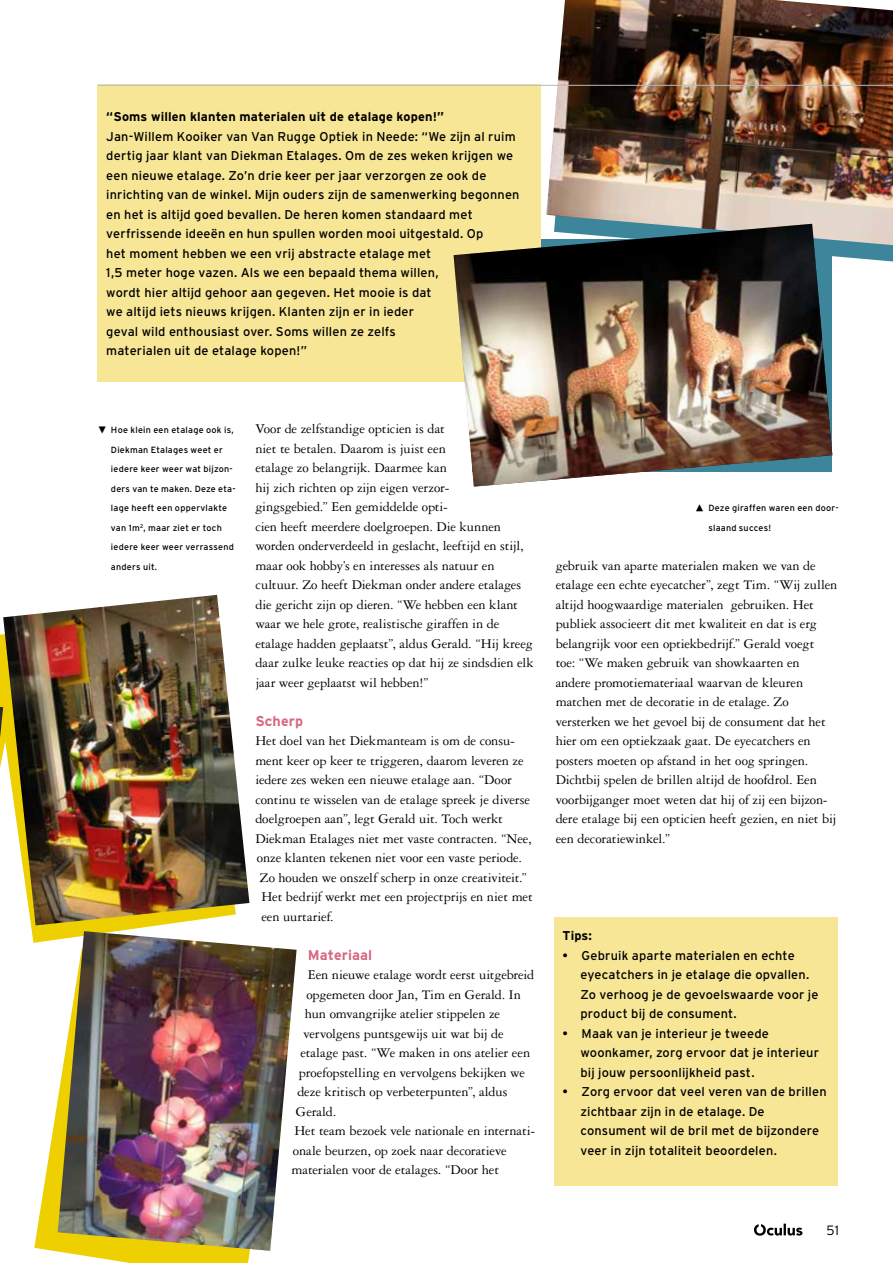
<style>
.page{position:relative;width:893px;height:1263px;background:#fff}
.page>*{position:absolute;margin:0;border:0;box-sizing:border-box;transform-origin:0 0}
.t1{font:14.25px/19.5px "Garamond 3 LT Std";letter-spacing:-.005em;color:#000}
.t2{font:700 14.25px "Interstate";letter-spacing:.005em;color:#d66a81}
.t3{font:300 13.5px "Interstate";color:#000}
.t4{font:12.75px/19.5px "Interstate";letter-spacing:.01em;color:#000}
.t5{font:700 12.75px "Interstate";letter-spacing:.01em;color:#000}
.t6{font:9px/19.5px "Interstate";letter-spacing:.025em;color:#000}
</style>
<div class="page">
<svg style="left:754px;top:1224px;width:48px;height:12px"></svg>
<svg style="left:0;top:634px;width:160px;height:309px"></svg>
<svg style="left:34px;top:1098px;width:216px;height:165px;fill:#eecf00"></svg>
<svg style="left:0;top:704px;width:3px;height:64px"></svg>
<img style="left:546px;top:0;width:347px;height:245px">
<img style="left:3px;top:595px;width:246px;height:330px">
<div style="left:98px;top:84px;width:443px;height:297px;background:#f8e697"></div>
<img style="left:454px;top:224px;width:378px;height:263px">
<div style="left:554px;top:917px;width:284px;height:268px;background:#f8e697"></div>
<img style="left:0;top:707px;width:3px;height:30px">
<img style="left:58px;top:931px;width:239px;height:320px">
<hr style="left:98px;top:85px;width:795px;height:1px;background:#b4bbc3">
<p class="t5" style="left:106px;top:110px;width:339px">“Soms willen klanten materialen uit de etalage kopen!”</p>
<p class="t4" style="left:106px;top:126px;width:415px">Jan-Willem Kooiker van Van Rugge Optiek in Neede: “We zijn al ruim dertig jaar klant van Diekman Etalages. Om de zes weken krijgen we een nieuwe etalage. Zo’n drie keer per jaar verzorgen ze ook de inrichting van de winkel. Mijn ouders zijn de samenwerking begonnen en het is altijd goed bevallen. De heren komen standaard met verfrissende ideeën en hun spullen worden mooi uitgestald. Op<br>het moment hebben we een vrij abstracte etalage met<br>1,5 meter hoge vazen. Als we een bepaald thema willen,<br>wordt hier altijd gehoor aan gegeven. Het mooie is dat<br>we altijd iets nieuws krijgen. Klanten zijn er in ieder<br>geval wild enthousiast over. Soms willen ze zelfs<br>materialen uit de etalage kopen!”</p>
<p class="t6" style="left:111px;top:420px;width:126px;text-indent:-13px">▼ Hoe klein een etalage ook is,<br>Diekman Etalages weet er iedere keer weer wat bijzon&shy;ders van te maken. Deze eta&shy;lage heeft een oppervlakte van 1m<sup>2</sup>, maar ziet er toch iedere keer weer verrassend anders uit.</p>
<p class="t1" style="left:255px;top:419px;width:280px">Voor de zelfstandige opticien is dat<br>niet te betalen. Daarom is juist een<br>etalage zo belangrijk. Daarmee kan<br>hij zich richten op zijn eigen verzor-<br>gingsgebied.” Een gemiddelde opti-<br>cien heeft meerdere doelgroepen. Die kunnen worden onderverdeeld in geslacht, leeftijd en stijl, maar ook hobby’s en interesses als natuur en cultuur. Zo heeft Diekman onder andere etalages die gericht zijn op dieren. “We hebben een klant waar we hele grote, realistische giraffen in de etalage hadden geplaatst”, aldus Gerald. “Hij kreeg daar zulke leuke reacties op dat hij ze sindsdien elk jaar weer geplaatst wil hebben!”</p>
<p class="t2" style="left:255px;top:713px;width:49px">Scherp</p>
<p class="t1" style="left:255px;top:731px;width:261px">Het doel van het Diekmanteam is om de consu-</p>
<p class="t1" style="left:255px;top:751px;width:270px">ment keer op keer te triggeren, daarom leveren ze</p>
<p class="t1" style="left:255px;top:770px;width:258px">iedere zes weken een nieuwe etalage aan. “Door</p>
<p class="t1" style="left:255px;top:790px;width:276px">continu te wisselen van de etalage spreek je diverse</p>
<p class="t1" style="left:255px;top:809px;width:249px">doelgroepen aan”, legt Gerald uit. Toch werkt</p>
<p class="t1" style="left:255px;top:829px;width:278px">Diekman Etalages niet met vaste contracten. “Nee,</p>
<p class="t1" style="left:257px;top:848px;width:267px">onze klanten tekenen niet voor een vaste periode.</p>
<p class="t1" style="left:260px;top:868px;width:269px">Zo houden we onszelf scherp in onze creativiteit.”</p>
<p class="t1" style="left:261px;top:887px;width:273px">Het bedrijf werkt met een projectprijs en niet met</p>
<p class="t1" style="left:261px;top:907px;width:74px">een uurtarief.</p>
<p class="t2" style="left:308px;top:947px;width:66px">Materiaal</p>
<p class="t1" style="left:308px;top:965px;width:228px">Een nieuwe etalage wordt eerst uitgebreid</p>
<p class="t1" style="left:306px;top:985px;width:216px">opgemeten door Jan, Tim en Gerald. In</p>
<p class="t1" style="left:305px;top:1004px;width:197px">hun omvangrijke atelier stippelen ze</p>
<p class="t1" style="left:303px;top:1024px;width:202px">vervolgens puntsgewijs uit wat bij de</p>
<p class="t1" style="left:300px;top:1043px;width:231px">etalage past. “We maken in ons atelier een</p>
<p class="t1" style="left:299px;top:1063px;width:228px">proefopstelling en vervolgens bekijken we</p>
<p class="t1" style="left:297px;top:1082px;width:212px">deze kritisch op verbeterpunten”, aldus</p>
<p class="t1" style="left:296px;top:1102px;width:42px">Gerald.</p>
<p class="t1" style="left:294px;top:1121px;width:242px">Het team bezoek vele nationale en internati-</p>
<p class="t1" style="left:293px;top:1141px;width:215px">onale beurzen, op zoek naar decoratieve</p>
<p class="t1" style="left:291px;top:1160px;width:209px">materialen voor de etalages. “Door het</p>
<p class="t6" style="left:708px;top:498px;width:132px;text-indent:-13px">▲ Deze giraffen waren een door&shy;slaand succes!</p>
<p class="t1" style="left:556px;top:556px;width:283px">gebruik van aparte materialen maken we van de etalage een echte eyecatcher”, zegt Tim. “Wij zullen altijd hoogwaardige materialen gebruiken. Het publiek associeert dit met kwaliteit en dat is erg belangrijk voor een optiekbedrijf.” Gerald voegt toe: “We maken gebruik van showkaarten en andere promotiemateriaal waarvan de kleuren matchen met de decoratie in de etalage. Zo versterken we het gevoel bij de consument dat het hier om een optiekzaak gaat. De eyecatchers en posters moeten op afstand in het oog springen.<br>Dichtbij spelen de brillen altijd de hoofdrol. Een voorbijganger moet weten dat hij of zij een bijzon&shy;dere etalage bij een opticien heeft gezien, en niet bij een decoratiewinkel.”</p>
<p class="t5" style="left:562px;top:929px;width:31px">Tips:</p>
<p class="t4" style="left:580px;top:945px;width:239px;text-indent:-18px">• Gebruik aparte materialen en echte eyecatchers in je etalage die opvallen.<br>Zo verhoog je de gevoelswaarde voor je product bij de consument.</p>
<p class="t4" style="left:580px;top:1023px;width:240px;text-indent:-18px">• Maak van je interieur je tweede woonkamer, zorg ervoor dat je interieur bij jouw persoonlijkheid past.</p>
<p class="t4" style="left:580px;top:1082px;width:248px;text-indent:-18px">• Zorg ervoor dat veel veren van de brillen zichtbaar zijn in de etalage. De consument wil de bril met de bijzondere veer in zijn totaliteit beoordelen.</p>
<p class="t3" style="left:826px;top:1223px;width:14px">51</p>
</div>
